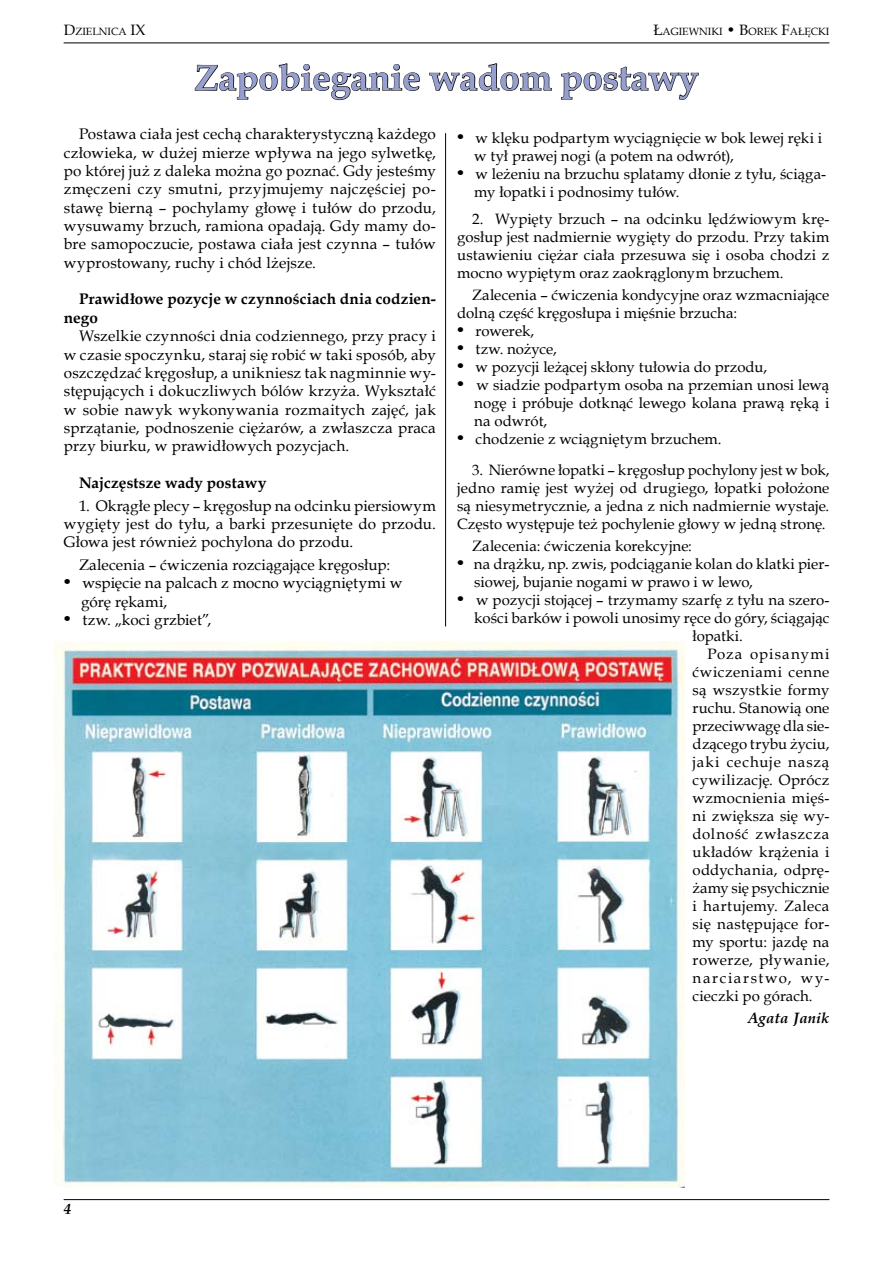
<style>
.page{position:relative;width:872px;height:1263px;background:#fff}
.page>*{position:absolute;margin:0;border:0;box-sizing:border-box;transform-origin:0 0}
.t1{font:700 36px "Book Antiqua";color:#979fce}
.t2{font:15.3px/18.3px "Book Antiqua";letter-spacing:.01em;color:#000;text-align:justify}
.t3{font:700 15.3px/18.3px "Book Antiqua";letter-spacing:.005em;color:#000}
.t4{font:15px/18px "Book Antiqua";letter-spacing:.005em;color:#000}
.t5{font:15px "Book Antiqua";letter-spacing:.025em;color:#000}
.t6{font:15px "Book Antiqua";letter-spacing:.03em;color:#000}
.t7{font:15px "Book Antiqua";letter-spacing:.04em;color:#000}
.t8{font:15px "Book Antiqua";letter-spacing:.06em;color:#000}
.t9{font:15px "Book Antiqua";letter-spacing:.05em;color:#000}
.t10{font:15px "Book Antiqua";letter-spacing:.105em;color:#000}
.t11{font:15px "Book Antiqua";letter-spacing:.075em;color:#000}
.t12{font:italic 700 15px "Palm Springs";color:#000}
.t13{font:10.5px "Book Antiqua";color:#000}
.t14{font:10.5px "Book Antiqua";color:#000}
.s1{font-size:15px}
.s2{font-family:"Toronto";font-size:19.5px}
.s3{font-family:"Toronto";font-size:19.95px}
</style>
<div class="page">
<svg style="left:194px;top:63px;width:226px;height:38px"></svg>
<svg style="left:428px;top:42px;width:124px;height:49px"></svg>
<svg style="left:561px;top:66px;width:138px;height:34px"></svg>
<img style="left:54px;top:642px;width:630px;height:546px">
<hr style="left:445px;top:133px;width:1px;height:493px;background:#000">
<hr style="left:64px;top:43px;width:765px;height:1px;background:#000">
<hr style="left:64px;top:1199px;width:765px;height:1px;background:#000">
<p class="t14" style="left:64px;top:25px;width:83px"><span class="s1">D</span>zielnica <span class="s1">IX</span></p>
<p class="t13" style="left:653px;top:25px;width:177px"><span class="s1">Ł</span>A-GIEW-NI-KI <span class="s1">• B</span>OREK <span class="s1">F</span>A-ŁĘC-KI</p>
<h1 class="t1" style="left:194px;top:53px;width:505px">Zapobieganie wadom postawy</h1>
<p class="t4" style="left:474px;top:129px;width:349px;text-indent:-17px"><span class="s2">•</span> w klęku podpartym wyciągnięcie w bok lewej ręki i w tył prawej nogi (a potem na odwrót),</p>
<p class="t4" style="left:474px;top:165px;width:353px;text-indent:-17px"><span class="s2">•</span> w leżeniu na brzuchu splatamy dłonie z tyłu, ściąga&shy;my łopatki i podnosimy tułów.</p>
<p class="t4" style="left:457px;top:209px;width:374px;text-align:justify;text-indent:15px">2. Wypięty brzuch – na odcinku lędźwiowym krę&shy;gosłup jest nadmiernie wygięty do przodu. Przy takim ustawieniu ciężar ciała przesuwa się i osoba chodzi z mocno wypiętym oraz zaokrąglonym brzuchem.</p>
<p class="t4" style="left:457px;top:286px;width:374px;text-indent:15px">Zalecenia – ćwiczenia kondycyjne oraz wzmacniające dolną część kręgosłupa i mięśnie brzucha:</p>
<p class="t4" style="left:457px;top:322px;width:78px"><span class="s2">•</span> rowerek,</p>
<p class="t4" style="left:457px;top:340px;width:101px"><span class="s2">•</span> tzw. nożyce,</p>
<p class="t4" style="left:457px;top:358px;width:311px"><span class="s2">•</span> w pozycji leżącej skłony tułowia do przodu,</p>
<p class="t4" style="left:474px;top:376px;width:357px;text-align:justify;text-indent:-17px"><span class="s2">•</span> w siadzie podpartym osoba na przemian unosi lewą nogę i próbuje dotknąć lewego kolana prawą ręką i na odwrót,</p>
<p class="t4" style="left:457px;top:430px;width:266px"><span class="s2">•</span> chodzenie z wciągniętym brzuchem.</p>
<p class="t4" style="left:457px;top:460px;width:374px;text-align:justify;text-indent:15px">3. Nierówne łopatki – kręgosłup pochylony jest w bok, jedno ramię jest wyżej od drugiego, łopatki położone są niesymetrycznie, a jedna z nich nadmiernie wystaje.<br>Często występuje też pochylenie głowy w jedną stronę.</p>
<p class="t4" style="left:472px;top:537px;width:221px">Zalecenia: ćwiczenia korekcyjne:</p>
<p class="t4" style="left:474px;top:555px;width:357px;text-indent:-17px"><span class="s2">•</span> na drążku, np. zwis, podciąganie kolan do klatki pier&shy;siowej, bujanie nogami w prawo i w lewo,</p>
<p class="t4" style="left:457px;top:591px;width:374px"><span class="s2">•</span> w pozycji stojącej – trzymamy szarfę z tyłu na szero-</p>
<p class="t4" style="left:474px;top:609px;width:357px">kości barków i powoli unosimy ręce do góry, ściągając</p>
<p class="t4" style="left:692px;top:627px;width:52px">łopatki.</p>
<p class="t11" style="left:707px;top:643px;width:123px">Poza opisanymi</p>
<p class="t7" style="left:692px;top:661px;width:138px">ćwiczeniami cenne</p>
<p class="t4" style="left:692px;top:681px;width:138px">są wszystkie formy</p>
<p class="t4" style="left:692px;top:699px;width:138px">ruchu. Stanowią one</p>
<p class="t4" style="left:692px;top:717px;width:138px">przeciwwagę dla sie-</p>
<p class="t4" style="left:692px;top:735px;width:138px">dzącego trybu życiu,</p>
<p class="t8" style="left:692px;top:751px;width:138px">jaki cechuje naszą</p>
<p class="t5" style="left:692px;top:769px;width:138px">cywilizację. Oprócz</p>
<p class="t5" style="left:692px;top:787px;width:138px">wzmocnienia mięś-</p>
<p class="t4" style="left:692px;top:807px;width:138px">ni zwiększa się wy-</p>
<p class="t9" style="left:692px;top:823px;width:138px">dolność zwłaszcza</p>
<p class="t5" style="left:692px;top:841px;width:138px">układów krążenia i</p>
<p class="t4" style="left:692px;top:861px;width:138px">oddychania, odprę-</p>
<p class="t4" style="left:692px;top:879px;width:138px">żamy się psychicznie</p>
<p class="t6" style="left:692px;top:895px;width:138px">i hartujemy. Zaleca</p>
<p class="t4" style="left:692px;top:915px;width:138px">się następujące for-</p>
<p class="t4" style="left:692px;top:933px;width:138px">my sportu: jazdę na</p>
<p class="t6" style="left:692px;top:949px;width:138px">rowerze, pływanie,</p>
<p class="t10" style="left:692px;top:967px;width:138px">narciarstwo, wy-</p>
<p class="t4" style="left:692px;top:987px;width:122px">cieczki po górach.</p>
<p class="t12" style="left:747px;top:1010px;width:83px">Agata Janik</p>
<p class="t2" style="left:64px;top:124px;width:374px;text-indent:15px">Postawa ciała jest cechą charakterystyczną każdego człowieka, w dużej mierze wpływa na jego sylwetkę, po której już z daleka można go poznać. Gdy jesteśmy zmęczeni czy smutni, przyjmujemy najczęściej po&shy;stawę bierną – pochylamy głowę i tułów do przodu, wysuwamy brzuch, ramiona opadają. Gdy mamy do&shy;bre samopoczucie, postawa ciała jest czynna – tułów wyprostowany, ruchy i chód lżejsze.</p>
<p class="t3" style="left:64px;top:290px;width:374px;text-indent:15px">Prawidłowe pozycje w czynnościach dnia codzien&shy;nego</p>
<p class="t2" style="left:64px;top:326px;width:374px;text-indent:15px">Wszelkie czynności dnia codziennego, przy pracy i w czasie spoczynku, staraj się robić w taki sposób, aby oszczędzać kręgosłup, a unikniesz tak nagminnie wy&shy;stępujących i dokuczliwych bólów krzyża. Wykształć w sobie nawyk wykonywania rozmaitych zajęć, jak sprzątanie, podnoszenie ciężarów, a zwłaszcza praca przy biurku, w prawidłowych pozycjach.</p>
<p class="t3" style="left:79px;top:474px;width:189px">Najczęstsze wady postawy</p>
<p class="t2" style="left:64px;top:496px;width:374px;text-indent:15px">1. Okrągłe plecy – kręgosłup na odcinku piersiowym wygięty jest do tyłu, a barki przesunięte do przodu.<br>Głowa jest również pochylona do przodu.</p>
<p class="t2" style="left:79px;top:555px;width:313px">Zalecenia – ćwiczenia rozciągające kręgosłup:</p>
<p class="t2" style="left:81px;top:574px;width:323px;text-indent:-17px"><span class="s3">•</span> wspięcie na palcach z mocno wyciągniętymi w górę rękami,</p>
<p class="t2" style="left:64px;top:610px;width:149px"><span class="s3">•</span> tzw. „koci grzbiet”,</p>
</div>
